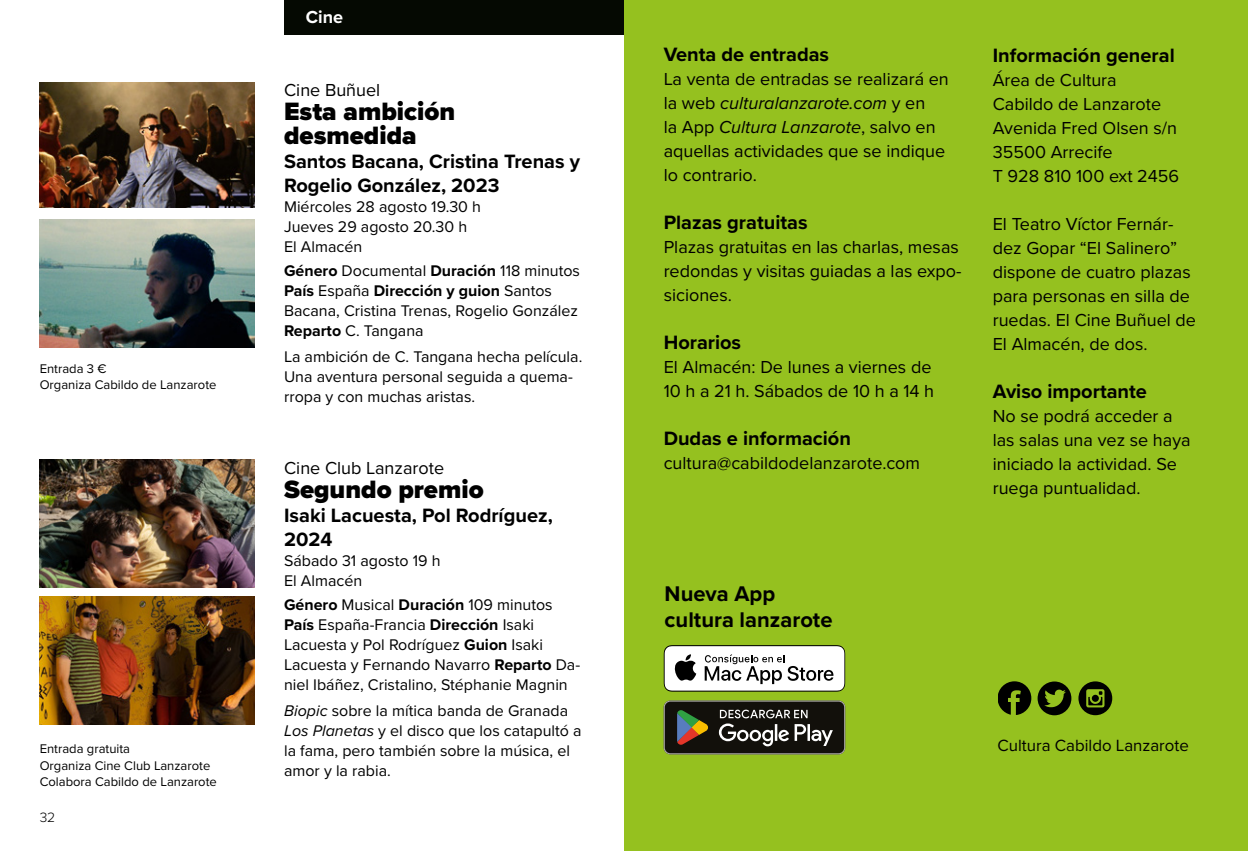
<style>
.page{position:relative;width:1248px;height:851px;background:#fff}
.page>*{position:absolute;margin:0;border:0;box-sizing:border-box;transform-origin:0 0}
.t1{font:900 26px/24px "Proxima Nova";color:#000}
.t2{font:700 22px/25.6px "Proxima Nova";color:#000}
.t3{font:700 20px/24px "Proxima Nova";color:#000}
.t4{font:18px/24px "Proxima Nova";color:#000}
.t5{font:700 18px "Proxima Nova";color:#fff}
.t6{font:16.8px "Proxima Nova";color:#000}
.t7{font:16px/20px "Proxima Nova";color:#000}
.t8{font:300 14px "Proxima Nova";color:#000}
.t9{font:13px/16px "Proxima Nova";color:#000}
.s1{font-weight:700}
.s2{font-style:italic}
</style>
<div class="page">
<div style="left:284px;top:0;width:340px;height:34px;background:#050902"></div>
<img style="left:40px;top:459px;width:214px;height:129px">
<img style="left:40px;top:596px;width:214px;height:128px">
<img style="left:40px;top:82px;width:214px;height:126px">
<img style="left:40px;top:219px;width:214px;height:128px">
<div style="left:624px;top:0;width:623px;height:850px;background:#95c11f"></div>
<svg style="left:663px;top:645px;width:182px;height:46px;background:#d0d0ce"></svg>
<svg style="left:663px;top:700px;width:182px;height:54px;background:#3a382f"></svg>
<svg style="left:998px;top:681px;width:33px;height:34px"></svg>
<svg style="left:1037px;top:681px;width:34px;height:34px"></svg>
<svg style="left:1078px;top:681px;width:34px;height:34px"></svg>
<p class="t9" style="left:40px;top:360px;width:178px">Entrada 3 €<br>Organiza Cabildo de Lanzarote</p>
<p class="t9" style="left:40px;top:740px;width:179px">Entrada gratuita<br>Organiza Cine Club Lanzarote<br>Colabora Cabildo de Lanzarote</p>
<p class="t8" style="left:40px;top:807px;width:17px">32</p>
<p class="t5" style="left:306px;top:3px;width:39px">Cine</p>
<p class="t4" style="left:284px;top:77px;width:98px">Cine Buñuel</p>
<h1 class="t1" style="left:284px;top:99px;width:173px">Esta ambición desmedida</h1>
<p class="t3" style="left:284px;top:149px;width:297px">Santos Bacana, Cristina Trenas y<br>Rogelio González, 2023</p>
<p class="t7" style="left:284px;top:196px;width:198px">Miércoles 28 agosto 19.30 h<br>Jueves 29 agosto 20.30 h<br>El Almacén</p>
<p class="t7" style="left:284px;top:260px;width:297px"><span class="s1">Género</span> Documental <span class="s1">Duración</span> 118 minutos <span class="s1">País</span> España <span class="s1">Dirección y guion</span> Santos Bacana, Cristina Trenas, Rogelio González <span class="s1">Reparto</span> C. Tangana</p>
<p class="t7" style="left:284px;top:345px;width:300px">La ambición de C. Tangana hecha película.<br>Una aventura personal seguida a quema&shy;rropa y con muchas aristas.</p>
<p class="t4" style="left:284px;top:455px;width:162px">Cine Club Lanzarote</p>
<h1 class="t1" style="left:284px;top:477px;width:201px">Segundo premio</h1>
<p class="t3" style="left:284px;top:503px;width:270px">Isaki Lacuesta, Pol Rodríguez,<br>2024</p>
<p class="t7" style="left:284px;top:550px;width:158px">Sábado 31 agosto 19 h<br>El Almacén</p>
<p class="t7" style="left:284px;top:594px;width:297px"><span class="s1">Género</span> Musical <span class="s1">Duración</span> 109 minutos <span class="s1">País</span> España-Francia <span class="s1">Dirección</span> Isaki Lacuesta y Pol Rodríguez <span class="s1">Guion</span> Isaki Lacuesta y Fernando Navarro <span class="s1">Reparto</span> Da&shy;niel Ibáñez, Cristalino, Stéphanie Magnin</p>
<p class="t7" style="left:284px;top:699px;width:299px"><span class="s2">Biopic</span> sobre la mítica banda de Granada <span class="s2">Los Planetas</span> y el disco que los catapultó a la fama, pero también sobre la música, el amor y la rabia.</p>
<p class="t3" style="left:663px;top:42px;width:167px">Venta de entradas</p>
<p class="t4" style="left:663px;top:66px;width:287px">La venta de entradas se realizará en la web <span class="s2">culturalanzarote.com</span> y en<br>la App <span class="s2">Cultura Lanzarote</span>, salvo en aquellas actividades que se indique lo contrario.</p>
<p class="t3" style="left:663px;top:210px;width:145px">Plazas gratuitas</p>
<p class="t4" style="left:663px;top:234px;width:299px">Plazas gratuitas en las charlas, mesas redondas y visitas guiadas a las expo&shy;siciones.</p>
<p class="t3" style="left:663px;top:330px;width:79px">Horarios</p>
<p class="t4" style="left:663px;top:354px;width:272px">El Almacén: De lunes a viernes de<br>10 h a 21 h. Sábados de 10 h a 14 h</p>
<p class="t3" style="left:663px;top:426px;width:189px">Dudas e información</p>
<p class="t4" style="left:663px;top:450px;width:258px">cultura@cabildodelanzarote.com</p>
<p class="t3" style="left:992px;top:43px;width:183px">Información general</p>
<p class="t4" style="left:992px;top:67px;width:188px">Área de Cultura<br>Cabildo de Lanzarote<br>Avenida Fred Olsen s/n<br>35500 Arrecife<br>T 928 810 100 ext 2456</p>
<p class="t4" style="left:992px;top:211px;width:205px">El Teatro Víctor Fernár&shy;dez Gopar “El Salinero” dispone de cuatro plazas para personas en silla de ruedas. El Cine Buñuel de<br>El Almacén, de dos.</p>
<p class="t3" style="left:992px;top:379px;width:156px">Aviso importante</p>
<p class="t4" style="left:992px;top:403px;width:199px">No se podrá acceder a las salas una vez se haya iniciado la actividad. Se ruega puntualidad.</p>
<p class="t2" style="left:664px;top:580px;width:169px">Nueva App cultura lanzarote</p>
<p class="t6" style="left:997px;top:732px;width:193px">Cultura Cabildo Lanzarote</p>
</div>
